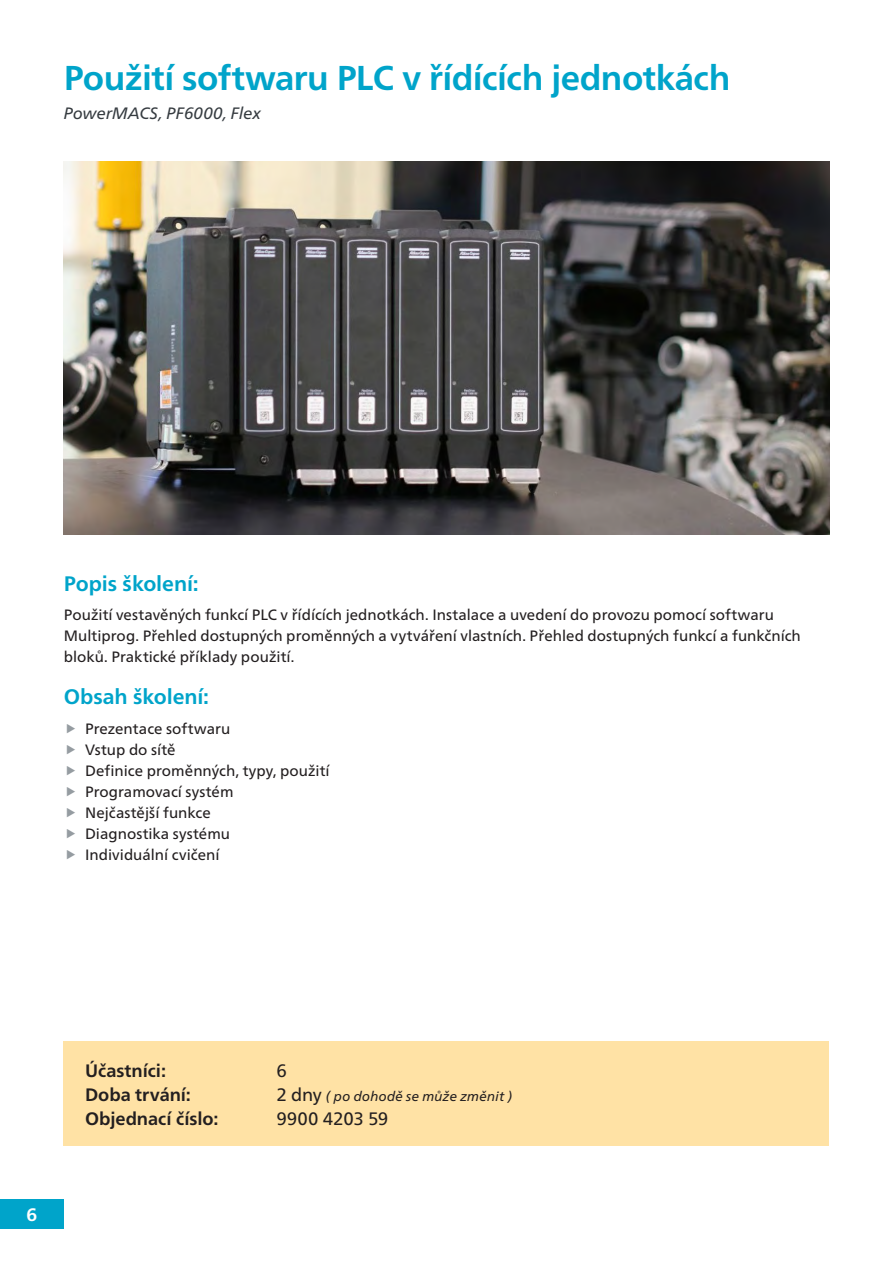
<style>
.page{position:relative;width:893px;height:1263px;background:#fff}
.page>*{position:absolute;margin:0;border:0;box-sizing:border-box;transform-origin:0 0}
.headline_37pt{font:700 34.5px "Frutiger Neue LT Pro";letter-spacing:-.015em;color:#00a4ca}
.bodytext{font:700 21px "Frutiger Neue LT Pro";letter-spacing:-.005em;color:#00a4ca}
.bodytext-2{font:700 18px "Frutiger Neue LT Pro";letter-spacing:-.005em;color:#231f20}
.bodytext-3{font:18px "Frutiger Neue LT Pro";letter-spacing:-.01em;color:#231f20}
.t1{font:700 18px "Frutiger Neue LT Pro";color:#fff}
.bodytext-4{font:italic 16.5px "Frutiger Neue LT Pro";letter-spacing:.005em;color:#353b40}
.bodytext-5{font:15px/21px "Frutiger Neue LT Pro";color:#231f20}
.bodytext-6{font:italic 13.5px "Frutiger Neue LT Pro";letter-spacing:.01em;color:#231f20}
.s1{font-style:normal;font-size:18px}
</style>
<div class="page">
<div style="left:0;top:1199px;width:64px;height:30px;background:#00a4ca"></div>
<div style="left:64px;top:1042px;width:765px;height:104px;background:#ffe2a5"></div>
<img style="left:64px;top:162px;width:765px;height:373px">
<p class="headline_37pt" style="left:64px;top:58px;width:668px">Použití softwaru PLC v řídících jednotkách</p>
<p class="bodytext-4" style="left:64px;top:103px;width:199px">PowerMACS, PF6000, Flex</p>
<p class="bodytext" style="left:64px;top:571px;width:136px">Popis školení:</p>
<p class="bodytext-5" style="left:64px;top:604px;width:739px">Použití vestavěných funkcí PLC v řídících jednotkách. Instalace a uvedení do provozu pomocí softwaru<br>Multiprog. Přehled dostupných proměnných a vytváření vlastních. Přehled dostupných funkcí a funkčních bloků. Praktické příklady použití.</p>
<p class="bodytext" style="left:64px;top:684px;width:147px">Obsah školení:</p>
<p class="bodytext-5" style="left:85px;top:718px;width:147px">Prezentace softwaru</p>
<p class="bodytext-5" style="left:85px;top:739px;width:92px">Vstup do sítě</p>
<p class="bodytext-5" style="left:85px;top:760px;width:246px">Definice proměnných, typy, použití</p>
<p class="bodytext-5" style="left:85px;top:781px;width:150px">Programovací systém</p>
<p class="bodytext-5" style="left:85px;top:802px;width:127px">Nejčastější funkce</p>
<p class="bodytext-5" style="left:85px;top:823px;width:147px">Diagnostika systému</p>
<p class="bodytext-5" style="left:85px;top:844px;width:136px">Individuální cvičení</p>
<p class="t1" style="left:27px;top:1204px;width:12px">6</p>
<p class="bodytext-2" style="left:85px;top:1060px;width:83px">Účastníci:</p>
<p class="bodytext-3" style="left:276px;top:1059px;width:12px">6</p>
<p class="bodytext-2" style="left:85px;top:1084px;width:107px">Doba trvání:</p>
<p class="bodytext-6" style="left:276px;top:1088px;width:237px"><span class="s1">2 dny</span> ( po dohodě se může změnit )</p>
<p class="bodytext-2" style="left:85px;top:1108px;width:135px">Objednací číslo:</p>
<p class="bodytext-3" style="left:276px;top:1107px;width:114px">9900 4203 59</p>
</div>
